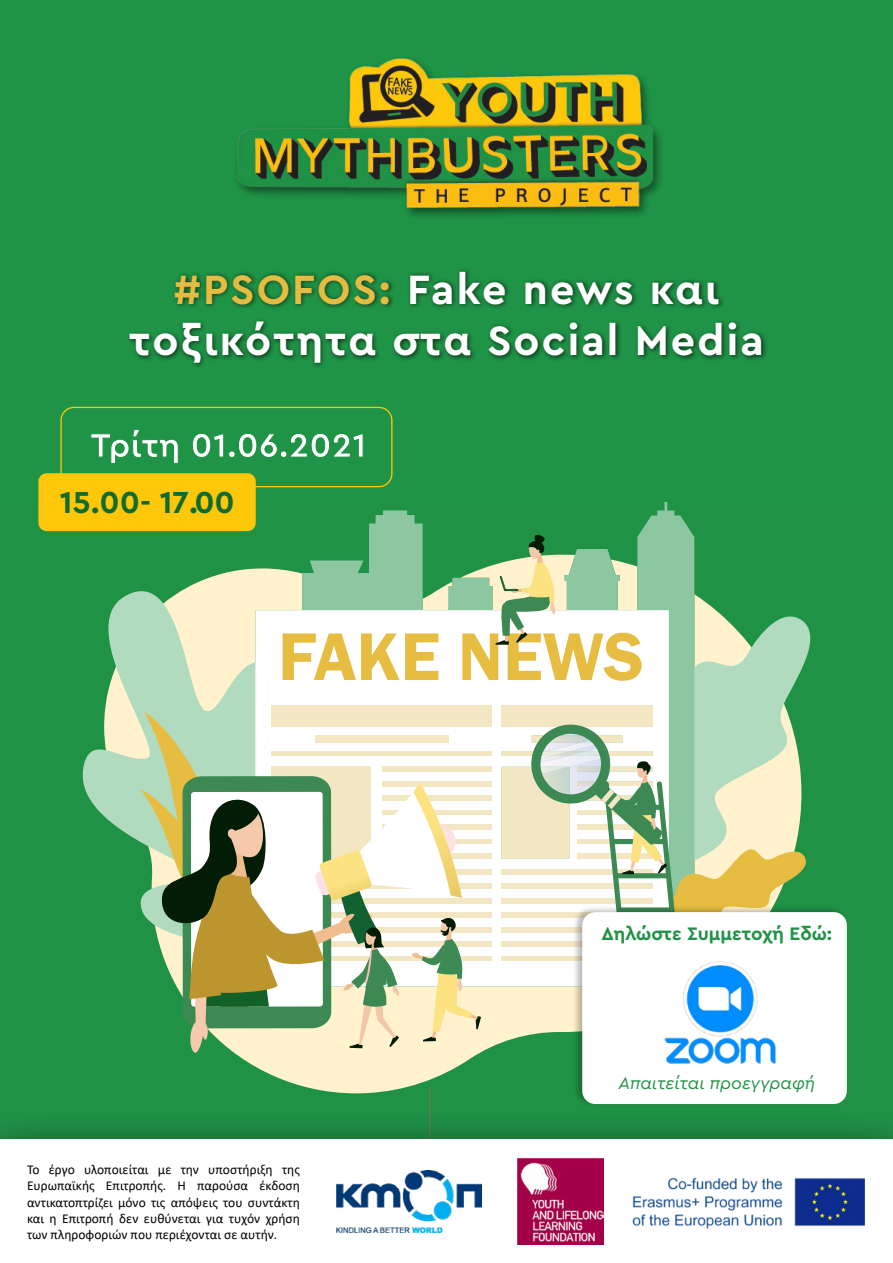
<style>
.page{position:relative;width:893px;height:1263px;background:#209246}
.page>*{position:absolute;margin:0;border:0;box-sizing:border-box;transform-origin:0 0}
.t1{font:700 42.9px/51.4px "Cera Pro";letter-spacing:.05em;color:#fff;text-align:center}
.t2{font:700 31.8px "Cera Pro";color:#126b2e}
.t3{font:700 18.9px "Cera Pro";color:#1f9346}
.t4{font:italic 17.85px "Cera Pro";color:#1f9346}
.t5{font:13.5px/16.2px "Calibri";color:#000;text-align:justify}
.s1{color:#e5bc42}
</style>
<div class="page">
<svg style="left:208px;top:555px;width:501px;height:538px"></svg>
<svg style="left:694px;top:605px;width:117px;height:120px;fill:#b0dbbf"></svg>
<svg style="left:302px;top:502px;width:392px;height:223px"></svg>
<svg style="left:82px;top:578px;width:312px;height:264px"></svg>
<div style="left:255px;top:610px;width:414px;height:377px;background:#fff"></div>
<hr style="left:383px;top:767px;width:109px;height:4px;background:#f3e7c3">
<div style="left:383px;top:781px;width:109px;height:5px;background:#f3e7c3"></div>
<hr style="left:383px;top:796px;width:109px;height:4px;background:#f3e7c3">
<div style="left:383px;top:810px;width:109px;height:5px;background:#f3e7c3"></div>
<div style="left:383px;top:824px;width:109px;height:5px;background:#f3e7c3"></div>
<div style="left:383px;top:839px;width:109px;height:5px;background:#f3e7c3"></div>
<div style="left:383px;top:853px;width:109px;height:5px;background:#f3e7c3"></div>
<div style="left:272px;top:869px;width:220px;height:5px;background:#f3e7c3"></div>
<div style="left:272px;top:884px;width:220px;height:5px;background:#f3e7c3"></div>
<div style="left:272px;top:898px;width:220px;height:5px;background:#f3e7c3"></div>
<div style="left:272px;top:705px;width:220px;height:22px;background:#f3e7c3"></div>
<div style="left:272px;top:751px;width:220px;height:5px;background:#f3e7c3"></div>
<hr style="left:272px;top:913px;width:220px;height:4px;background:#f3e7c3">
<div style="left:272px;top:927px;width:220px;height:5px;background:#f3e7c3"></div>
<hr style="left:272px;top:942px;width:220px;height:4px;background:#f3e7c3">
<div style="left:272px;top:956px;width:220px;height:5px;background:#f3e7c3"></div>
<div style="left:502px;top:705px;width:151px;height:22px;background:#f3e7c3"></div>
<svg style="left:283px;top:633px;width:155px;height:47px;background:#f1da95"></svg>
<svg style="left:140px;top:711px;width:341px;height:343px;background:#c5cea9"></svg>
<svg style="left:462px;top:534px;width:180px;height:147px"></svg>
<svg style="left:501px;top:725px;width:305px;height:265px;background:#d3ddbb"></svg>
<hr style="left:430px;top:1086px;width:1px;height:64px;background:#8c705c">
<div style="left:126px;top:268px;width:641px;height:101px;background:#000;opacity:.63"></div>
<img style="left:236px;top:58px;width:424px;height:158px">
<div style="left:0;top:1109px;width:893px;height:154px;background:#000;opacity:.75"></div>
<div style="left:0;top:1139px;width:893px;height:124px;background:#fff"></div>
<img style="left:336px;top:1170px;width:145px;height:63px">
<img style="left:518px;top:1158px;width:86px;height:87px">
<img style="left:632px;top:1177px;width:233px;height:52px">
<div style="left:60px;top:407px;width:332px;height:80px;border:1px solid #ffc70a;border-radius:13px"></div>
<svg style="left:91px;top:430px;width:88px;height:33px"></svg>
<svg style="left:192px;top:433px;width:85px;height:25px"></svg>
<div style="left:280px;top:451px;width:7px;height:6px;background:#fff;border-radius:50%"></div>
<div style="left:280px;top:451px;width:7px;height:7px;border:1px solid #1f9145;border-radius:50%"></div>
<svg style="left:290px;top:433px;width:73px;height:25px"></svg>
<div style="left:38px;top:473px;width:218px;height:58px;background:#ffc70a;border-radius:8px"></div>
<div style="left:572px;top:905px;width:276px;height:203px;background:#000;opacity:.26"></div>
<div style="left:582px;top:912px;width:265px;height:192px;background:#fff;border-radius:13px"></div>
<img style="left:664px;top:961px;width:112px;height:103px">
<h1 class="t1" style="left:129px;top:262px;width:636px"><span class="s1">#PSOFOS:</span> Fake news και τοξικότητα στα Social Media</h1>
<h2 class="t2" style="left:60px;top:482px;width:176px">15.00- 17.00</h2>
<p class="t5" style="left:27px;top:1161px;width:274px">Το έργο υλοποιείται με την υποστήριξη της Ευρωπαϊκής Επιτροπής. Η παρούσα έκδοση αντικατοπτρίζει μόνο τις απόψεις του συντάκτη και η Επιτροπή δεν ευθύνεται για τυχόν χρήση των πληροφοριών που περιέχονται σε αυτήν.</p>
<h3 class="t3" style="left:601px;top:921px;width:232px">Δηλώστε Συμμετοχή Εδώ:</h3>
<h3 class="t4" style="left:618px;top:1071px;width:198px">Απαιτείται προεγγραφή</h3>
</div>
